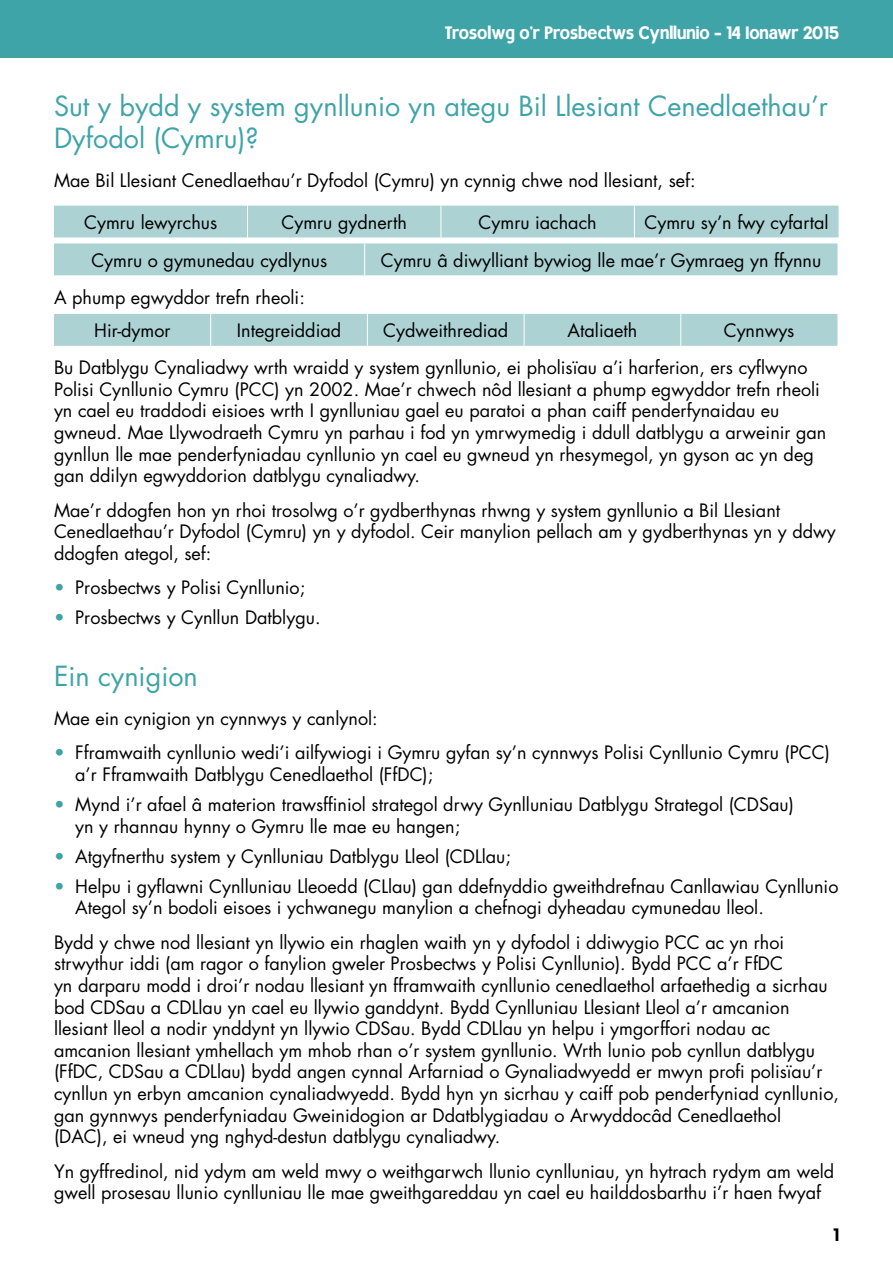
<style>
.page{position:relative;width:893px;height:1263px;background:#fff}
.page>*{position:absolute;margin:0;border:0;box-sizing:border-box;transform-origin:0 0}
.t1{font:27px/32.4px "Futura Std";color:#3ea4a8}
.Body_Text{font:18px/21.6px "Futura Std";color:#000}
.Body_Text_Centred{font:18px "Futura Std";color:#000}
.Header_Right{font:18px "Milocha";color:#fff}
.Body_Text_1mm_space{font:18px "Futura Std";color:#000}
.Page_Number_Right{font:18px "Milocha";color:#000}
.s1{color:#3ea4a8}
</style>
<div class="page">
<div style="left:0;top:0;width:893px;height:58px;background:#3ea4a8"></div>
<div style="left:54px;top:206px;width:784px;height:31px;background:#acd2d4"></div>
<hr style="left:247px;top:206px;width:1px;height:31px;background:#fff">
<hr style="left:441px;top:206px;width:1px;height:31px;background:#fff">
<hr style="left:634px;top:206px;width:1px;height:31px;background:#fff">
<div style="left:54px;top:243px;width:783px;height:32px;background:#acd2d4"></div>
<hr style="left:364px;top:243px;width:1px;height:32px;background:#fff">
<div style="left:54px;top:314px;width:783px;height:32px;background:#acd2d4"></div>
<hr style="left:210px;top:314px;width:1px;height:32px;background:#fff">
<hr style="left:367px;top:314px;width:1px;height:32px;background:#fff">
<hr style="left:524px;top:314px;width:1px;height:32px;background:#fff">
<hr style="left:680px;top:314px;width:1px;height:32px;background:#fff">
<p class="Header_Right" style="left:445px;top:22px;width:396px">Trosolwg o'r Prosbectws Cynllunio - 14 Ionawr 2015</p>
<h3 class="t1" style="left:54px;top:90px;width:775px">Sut y bydd y system gynllunio yn ategu Bil Llesiant Cenedlaethau’r<br>Dyfodol (Cymru)?</h3>
<p class="Body_Text" style="left:54px;top:170px;width:643px">Mae Bil Llesiant Cenedlaethau’r Dyfodol (Cymru) yn cynnig chwe nod llesiant, sef:</p>
<p class="Body_Text_Centred" style="left:84px;top:211px;width:135px">Cymru lewyrchus</p>
<p class="Body_Text_Centred" style="left:282px;top:211px;width:127px">Cymru gydnerth</p>
<p class="Body_Text_Centred" style="left:479px;top:211px;width:120px">Cymru iachach</p>
<p class="Body_Text_Centred" style="left:644px;top:211px;width:186px">Cymru sy’n fwy cyfartal</p>
<p class="Body_Text_Centred" style="left:91px;top:249px;width:237px">Cymru o gymunedau cydlynus</p>
<p class="Body_Text_Centred" style="left:381px;top:249px;width:442px">Cymru â diwylliant bywiog lle mae’r Gymraeg yn ffynnu</p>
<p class="Body_Text_1mm_space" style="left:54px;top:286px;width:252px">A phump egwyddor trefn rheoli:</p>
<p class="Body_Text_Centred" style="left:94px;top:319px;width:78px">Hir-dymor</p>
<p class="Body_Text_Centred" style="left:237px;top:319px;width:106px">Integreiddiad</p>
<p class="Body_Text_Centred" style="left:383px;top:319px;width:127px">Cydweithrediad</p>
<p class="Body_Text_Centred" style="left:568px;top:319px;width:71px">Ataliaeth</p>
<p class="Body_Text_Centred" style="left:724px;top:319px;width:72px">Cynnwys</p>
<p class="Body_Text" style="left:54px;top:357px;width:774px">Bu Datblygu Cynaliadwy wrth wraidd y system gynllunio, ei pholisïau a’i harferion, ers cyflwyno Polisi Cynllunio Cymru (PCC) yn 2002. Mae’r chwech nôd llesiant a phump egwyddor trefn rheoli yn cael eu traddodi eisioes wrth I gynlluniau gael eu paratoi a phan caiff penderfynaidau eu gwneud. Mae Llywodraeth Cymru yn parhau i fod yn ymrwymedig i ddull datblygu a arweinir gan gynllun lle mae penderfyniadau cynllunio yn cael eu gwneud yn rhesymegol, yn gyson ac yn deg gan ddilyn egwyddorion datblygu cynaliadwy.</p>
<p class="Body_Text" style="left:54px;top:499px;width:783px">Mae’r ddogfen hon yn rhoi trosolwg o’r gydberthynas rhwng y system gynllunio a Bil Llesiant<br>Cenedlaethau’r Dyfodol (Cymru) yn y dyfodol. Ceir manylion pellach am y gydberthynas yn y ddwy ddogfen ategol, sef:</p>
<p class="Body_Text" style="left:54px;top:577px;width:253px"><span class="s1">•</span> Prosbectws y Polisi Cynllunio;</p>
<p class="Body_Text" style="left:54px;top:607px;width:268px"><span class="s1">•</span> Prosbectws y Cynllun Datblygu.</p>
<h3 class="t1" style="left:54px;top:660px;width:145px">Ein cynigion</h3>
<p class="Body_Text" style="left:54px;top:708px;width:325px">Mae ein cynigion yn cynnwys y canlynol:</p>
<p class="Body_Text" style="left:75px;top:742px;width:756px;text-indent:-21px"><span class="s1">•</span> Fframwaith cynllunio wedi’i ailfywiogi i Gymru gyfan sy’n cynnwys Polisi Cynllunio Cymru (PCC) a’r Fframwaith Datblygu Cenedlaethol (FfDC);</p>
<p class="Body_Text" style="left:75px;top:794px;width:720px;text-indent:-21px"><span class="s1">•</span> Mynd i’r afael â materion trawsffiniol strategol drwy Gynlluniau Datblygu Strategol (CDSau) yn y rhannau hynny o Gymru lle mae eu hangen;</p>
<p class="Body_Text" style="left:54px;top:845px;width:459px"><span class="s1">•</span> Atgyfnerthu system y Cynlluniau Datblygu Lleol (CDLlau;</p>
<p class="Body_Text" style="left:75px;top:876px;width:765px;text-indent:-21px"><span class="s1">•</span> Helpu i gyflawni Cynlluniau Lleoedd (CLlau) gan ddefnyddio gweithdrefnau Canllawiau Cynllunio<br>Ategol sy’n bodoli eisoes i ychwanegu manylion a chefnogi dyheadau cymunedau lleol.</p>
<p class="Body_Text" style="left:54px;top:932px;width:786px">Bydd y chwe nod llesiant yn llywio ein rhaglen waith yn y dyfodol i ddiwygio PCC ac yn rhoi strwythur iddi (am ragor o fanylion gweler Prosbectws y Polisi Cynllunio). Bydd PCC a’r FfDC<br>yn darparu modd i droi’r nodau llesiant yn fframwaith cynllunio cenedlaethol arfaethedig a sicrhau bod CDSau a CDLlau yn cael eu llywio ganddynt. Bydd Cynlluniau Llesiant Lleol a’r amcanion llesiant lleol a nodir ynddynt yn llywio CDSau. Bydd CDLlau yn helpu i ymgorffori nodau ac amcanion llesiant ymhellach ym mhob rhan o’r system gynllunio. Wrth lunio pob cynllun datblygu (FfDC, CDSau a CDLlau) bydd angen cynnal Arfarniad o Gynaliadwyedd er mwyn profi polisïau’r cynllun yn erbyn amcanion cynaliadwyedd. Bydd hyn yn sicrhau y caiff pob penderfyniad cynllunio, gan gynnwys penderfyniadau Gweinidogion ar Ddatblygiadau o Arwyddocâd Cenedlaethol (DAC), ei wneud yng nghyd-destun datblygu cynaliadwy.</p>
<p class="Body_Text" style="left:54px;top:1160px;width:782px">Yn gyffredinol, nid ydym am weld mwy o weithgarwch llunio cynlluniau, yn hytrach rydym am weld gwell prosesau llunio cynlluniau lle mae gweithgareddau yn cael eu hailddosbarthu i’r haen fwyaf</p>
<p class="Page_Number_Right" style="left:833px;top:1224px;width:7px">1</p>
</div>
